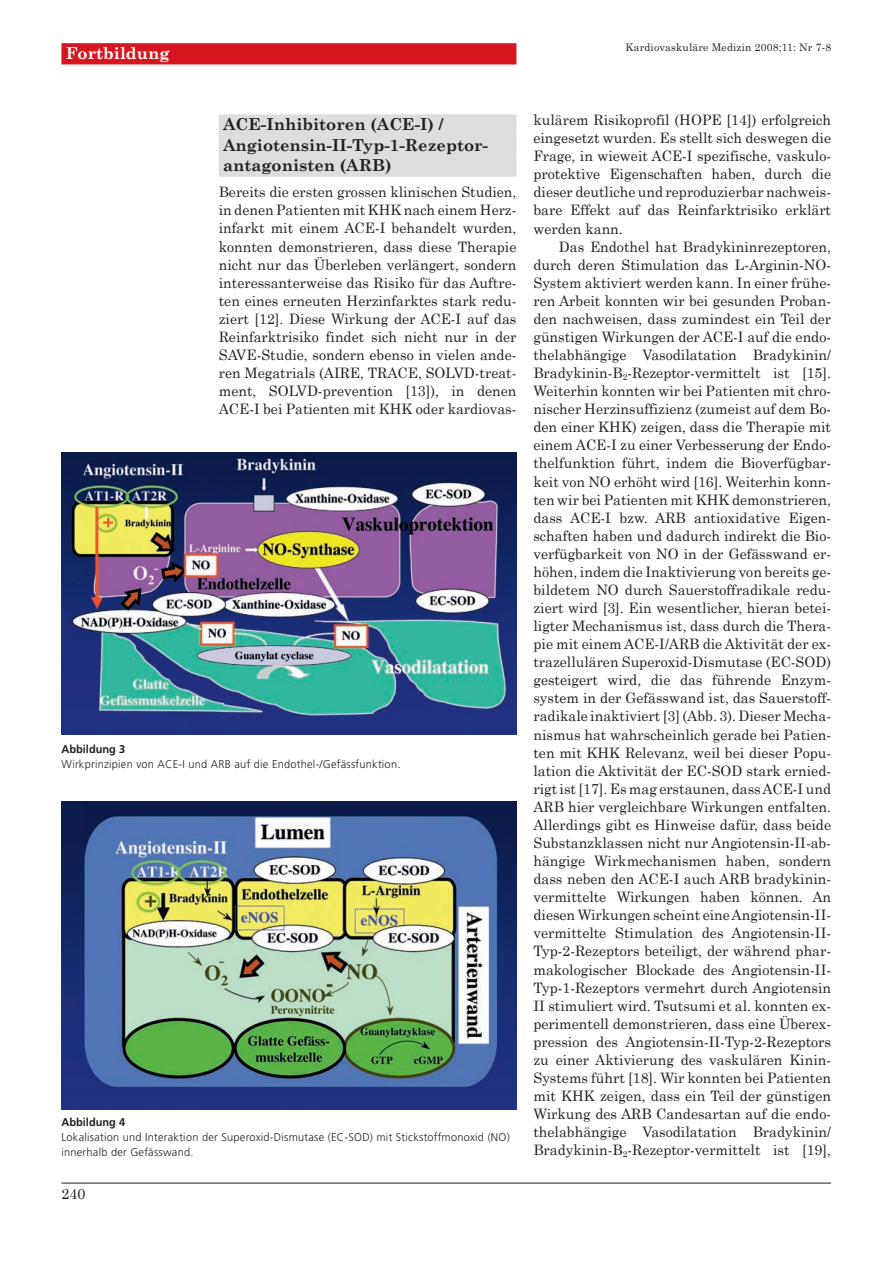
<style>
.page{position:relative;width:893px;height:1263px;background:#fff}
.page>*{position:absolute;margin:0;border:0;box-sizing:border-box;transform-origin:0 0}
.t1{font:700 16.5px/20.5px "Century Schoolbook";color:#231f20}
.t2{font:700 16.5px "Century Schoolbook";color:#fff}
.t3{font:14.7px "Century Schoolbook";color:#231f20}
.t4{font:14.4px/18px "Century Schoolbook";color:#231f20;text-align:justify}
.t5{font:300 11.25px/14.9px "Frutiger";letter-spacing:.02em;color:#231f20}
.t6{font:700 11.25px "Frutiger";color:#231f20}
.t7{font:10.5px "Century Schoolbook";letter-spacing:.02em;color:#231f20}
</style>
<div class="page">
<div style="left:61px;top:43px;width:455px;height:21px;background:#d7171f"></div>
<hr style="left:61px;top:1183px;width:770px;height:1px;background:#231f20">
<div style="left:219px;top:114px;width:297px;height:22px;background:#dcdddf"></div>
<div style="left:219px;top:135px;width:297px;height:21px;background:#dcdddf"></div>
<div style="left:219px;top:155px;width:297px;height:22px;background:#dcdddf"></div>
<img style="left:61px;top:452px;width:455px;height:282px">
<img style="left:61px;top:801px;width:455px;height:308px">
<p class="t2" style="left:66px;top:43px;width:105px">Fortbildung</p>
<p class="t7" style="left:625px;top:41px;width:207px">Kardiovaskuläre Medizin 2008;11: Nr 7-8</p>
<p class="t1" style="left:223px;top:114px;width:266px">ACE-Inhibitoren (ACE-I) /<br>Angiotensin-II-Typ-1-Rezeptor&shy;antagonisten (ARB)</p>
<p class="t4" style="left:219px;top:183px;width:299px">Bereits die ersten grossen klinischen Studien, in denen Patienten mit KHK nach einem Herz&shy;infarkt mit einem ACE-I behandelt wurden, konnten demonstrieren, dass diese Therapie nicht nur das Überleben verlängert, sondern interessanterweise das Risiko für das Auftre&shy;ten eines erneuten Herzinfarktes stark redu&shy;ziert [12]. Diese Wirkung der ACE-I auf das Reinfarktrisiko findet sich nicht nur in der SAVE-Studie, sondern ebenso in vielen ande&shy;ren Megatrials (AIRE, TRACE, SOLVD-treat&shy;ment, SOLVD-prevention [13]), in denen ACE-I bei Patienten mit KHK oder kardiovas-</p>
<p class="t6" style="left:61px;top:744px;width:65px">Abbildung 3</p>
<p class="t5" style="left:61px;top:757px;width:340px">Wirkprinzipien von ACE-I und ARB auf die Endothel-/Gefässfunktion.</p>
<p class="t6" style="left:61px;top:1118px;width:65px">Abbildung 4</p>
<p class="t5" style="left:61px;top:1130px;width:450px">Lokalisation und Interaktion der Superoxid-Dismutase (EC-SOD) mit Stickstoffmonoxid (NO) innerhalb der Gefässwand.</p>
<p class="t3" style="left:61px;top:1185px;width:26px">240</p>
<p class="t4" style="left:533px;top:111px;width:299px">kulärem Risikoprofil (HOPE [14]) erfolgreich eingesetzt wurden. Es stellt sich deswegen die Frage, in wieweit ACE-I spezifische, vaskulo&shy;protektive Eigenschaften haben, durch die dieser deutliche und reproduzierbar nachweis&shy;bare Effekt auf das Reinfarktrisiko erklärt werden kann.</p>
<p class="t4" style="left:533px;top:237px;width:299px;text-indent:26px">Das Endothel hat Bradykininrezeptoren, durch deren Stimulation das L-Arginin-NO-System aktiviert werden kann. In einer frühe&shy;ren Arbeit konnten wir bei gesunden Proban&shy;den nachweisen, dass zumindest ein Teil der günstigen Wirkungen der ACE-I auf die endo&shy;thelabhängige Vasodilatation Bradykinin/ Bradykinin-B<sub>2</sub>-Rezeptor-vermittelt ist [15].<br>Weiterhin konnten wir bei Patienten mit chro&shy;nischer Herzinsuffizienz (zumeist auf dem Bo&shy;den einer KHK) zeigen, dass die Therapie mit einem ACE-I zu einer Verbesserung der Endo&shy;thelfunktion führt, indem die Bioverfügbar&shy;keit von NO erhöht wird [16]. Weiterhin konn&shy;ten wir bei Patienten mit KHK demonstrieren, dass ACE-I bzw. ARB antioxidative Eigen&shy;schaften haben und dadurch indirekt die Bio&shy;verfügbarkeit von NO in der Gefässwand er&shy;höhen, indem die Inaktivierung von bereits ge&shy;bildetem NO durch Sauerstoffradikale redu&shy;ziert wird [3]. Ein wesentlicher, hieran betei&shy;ligter Mechanismus ist, dass durch die Thera&shy;pie mit einem ACE-I/ARB die Aktivität der ex&shy;trazellulären Superoxid-Dismutase (EC-SOD) gesteigert wird, die das führende Enzym&shy;system in der Gefässwand ist, das Sauerstoff&shy;radikale inaktiviert [3] (Abb. 3). Dieser Mecha&shy;nismus hat wahrscheinlich gerade bei Patien&shy;ten mit KHK Relevanz, weil bei dieser Popu&shy;lation die Aktivität der EC-SOD stark ernied&shy;rigt ist [17]. Es mag erstaunen, dass ACE-I und ARB hier vergleichbare Wirkungen entfalten.<br>Allerdings gibt es Hinweise dafür, dass beide Substanzklassen nicht nur Angiotensin-II-ab&shy;hängige Wirkmechanismen haben, sondern dass neben den ACE-I auch ARB bradykinin&shy;vermittelte Wirkungen haben können. An diesen Wirkungen scheint eine Angiotensin-II&shy;vermittelte Stimulation des Angiotensin-II-Typ-2-Rezeptors beteiligt, der während phar&shy;makologischer Blockade des Angiotensin-II-Typ-1-Rezeptors vermehrt durch Angiotensin II stimuliert wird. Tsutsumi et al. konnten ex&shy;perimentell demonstrieren, dass eine Überex&shy;pression des Angiotensin-II-Typ-2-Rezeptors zu einer Aktivierung des vaskulären Kinin-Systems führt [18]. Wir konnten bei Patienten mit KHK zeigen, dass ein Teil der günstigen Wirkung des ARB Candesartan auf die endo&shy;thelabhängige Vasodilatation Bradykinin/ Bradykinin-B<sub>2</sub>-Rezeptor-vermittelt ist [19],</p>
</div>
